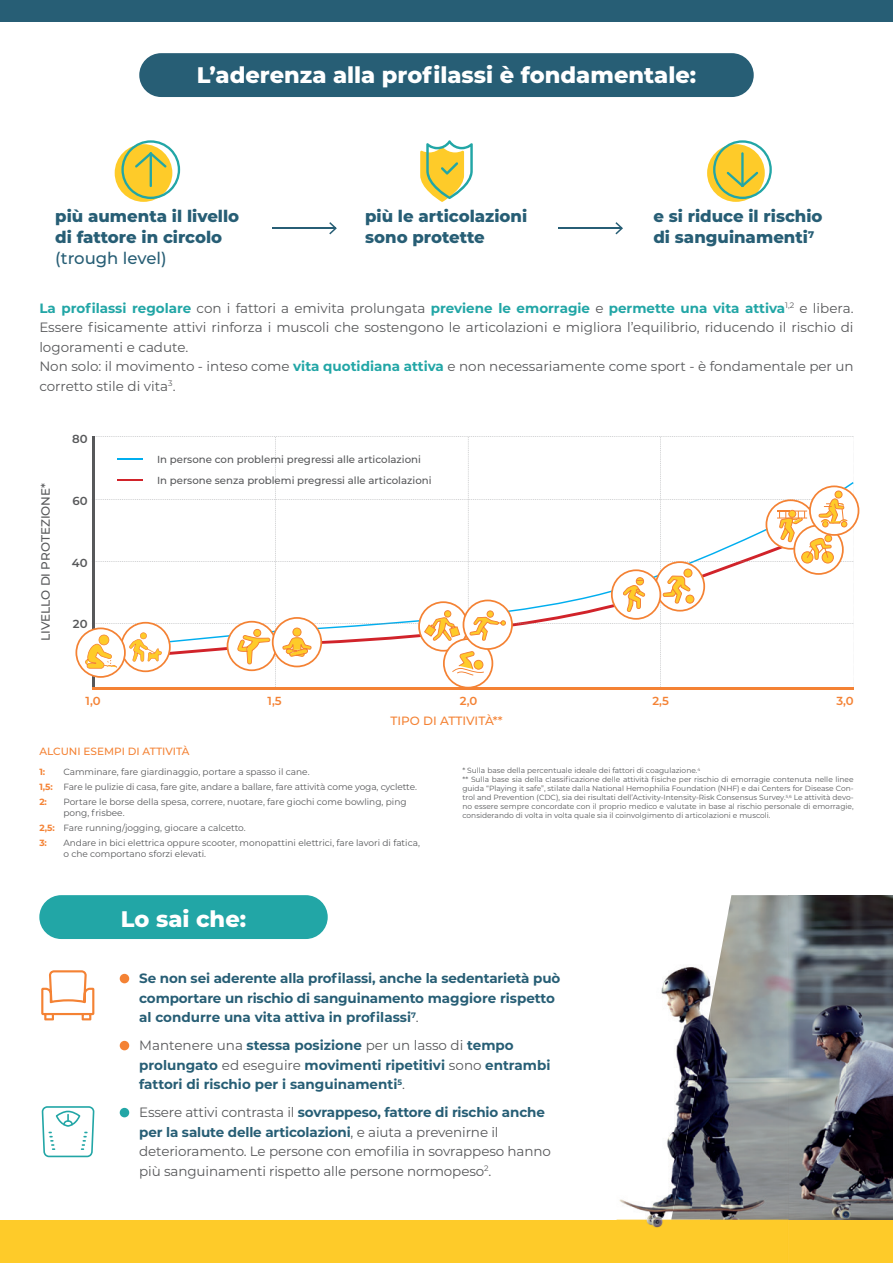
<style>
.page{position:relative;width:893px;height:1263px;background:#fff}
.page>*{position:absolute;margin:0;border:0;box-sizing:border-box;transform-origin:0 0}
.t1{font:800 22.5px "Montserrat";color:#fff}
.t2{font:800 16.5px/21px "Montserrat";color:#275e75}
.t3{font:500 16.5px "Montserrat";color:#275e75}
.t4{font:13.5px/19.5px "Montserrat";color:#57585a}
.t5{font:700 13.5px/19.5px "Montserrat";letter-spacing:-.005em;color:#275e75}
.t6{font:500 12px "Montserrat";color:#57585a}
.t7{font:500 12px "Montserrat";color:#f48234}
.t8{font:600 11.7px "Montserrat";color:#f48234}
.t9{font:600 11.7px "Montserrat";color:#57585a}
.t10{font:500 10.5px "Montserrat";color:#f48234}
.t11{font:500 10.2px "Montserrat";color:#57585a}
.t12{font:9px/15px "Montserrat";color:#57585a}
.t13{font:700 9px "Montserrat";color:#f48234}
.t14{font:7.5px/9px "Montserrat";color:#57585a}
.s1{font-weight:700;color:#22a6a6}
.s2{font-weight:700;color:#f48234}
.s3{font-weight:400;color:#57585a}
.s4{font-weight:700;color:#275e75}
</style>
<div class="page">
<div style="left:115px;top:144px;width:57px;height:58px;background:#fecb29;border-radius:50%"></div>
<svg style="left:121px;top:140px;width:59px;height:59px"></svg>
<div style="left:707px;top:144px;width:58px;height:58px;background:#fecb29;border-radius:50%"></div>
<svg style="left:713px;top:140px;width:59px;height:59px"></svg>
<svg style="left:420px;top:140px;width:53px;height:62px"></svg>
<hr style="left:272px;top:227px;width:64px;height:2px;background:#275e75">
<svg style="left:329px;top:222px;width:8px;height:12px"></svg>
<hr style="left:558px;top:227px;width:64px;height:2px;background:#275e75">
<svg style="left:615px;top:222px;width:8px;height:12px"></svg>
<div style="left:139px;top:53px;width:615px;height:44px;background:#275e75;border-radius:22px"></div>
<div style="left:39px;top:895px;width:289px;height:44px;background:#22a6a6;border-radius:22px"></div>
<div style="left:120px;top:974px;width:9px;height:9px;background:#f48234;border-radius:50%"></div>
<div style="left:120px;top:1041px;width:9px;height:9px;background:#f48234;border-radius:50%"></div>
<div style="left:120px;top:1108px;width:9px;height:9px;background:#22a6a6;border-radius:50%"></div>
<svg style="left:41px;top:970px;width:53px;height:50px"></svg>
<svg style="left:42px;top:1106px;width:52px;height:51px"></svg>
<hr style="left:92px;top:687px;width:762px;height:3px;background:#f48234">
<svg style="left:75px;top:436px;width:784px;height:251px"></svg>
<img style="left:710px;top:895px;width:183px;height:325px">
<div style="left:0;top:1220px;width:893px;height:43px;background:#fecb29"></div>
<img style="left:662px;top:895px;width:69px;height:93px">
<img style="left:661px;top:988px;width:53px;height:93px">
<img style="left:617px;top:1080px;width:54px;height:140px">
<img style="left:671px;top:1008px;width:39px;height:212px">
<img style="left:646px;top:1220px;width:17px;height:8px">
<div style="left:0;top:0;width:893px;height:22px;background:#275e75"></div>
<h1 class="t1" style="left:197px;top:59px;width:501px">L’aderenza alla profilassi è fondamentale:</h1>
<p class="t2" style="left:55px;top:205px;width:185px">più aumenta il livello di fattore in circolo</p>
<p class="t3" style="left:55px;top:247px;width:113px">(trough level)</p>
<p class="t2" style="left:365px;top:205px;width:164px">più le articolazioni sono protette</p>
<p class="t2" style="left:653px;top:205px;width:171px">e si riduce il rischio di sanguinamenti<sup>7</sup></p>
<p class="t4" style="left:39px;top:298px;width:816px"><span class="s1">La profilassi regolare</span> con i fattori a emivita prolungata <span class="s1">previene le emorragie</span> e <span class="s1">permette una vita attiva</span><sup>1,2</sup> e libera.<br>Essere fisicamente attivi rinforza i muscoli che sostengono le articolazioni e migliora l’equilibrio, riducendo il rischio di logoramenti e cadute.<br>Non solo: il movimento - inteso come <span class="s1">vita quotidiana attiva</span> e non necessariamente come sport - è fondamentale per un corretto stile di vita<sup>3</sup>.</p>
<p class="t6" style="left:37px;top:641px;width:160px;rotate:-90deg">LIVELLO DI PROTEZIONE*</p>
<p class="t9" style="left:72px;top:430px;width:17px">80</p>
<p class="t9" style="left:72px;top:492px;width:17px">60</p>
<p class="t9" style="left:72px;top:554px;width:17px">40</p>
<p class="t9" style="left:73px;top:616px;width:16px">20</p>
<p class="t11" style="left:157px;top:452px;width:266px">In persone con problemi pregressi alle articolazioni</p>
<p class="t11" style="left:157px;top:474px;width:276px">In persone senza problemi pregressi alle articolazioni</p>
<p class="t8" style="left:86px;top:692px;width:16px">1,0</p>
<p class="t8" style="left:268px;top:692px;width:16px">1,5</p>
<p class="t8" style="left:460px;top:692px;width:19px">2,0</p>
<p class="t8" style="left:652px;top:692px;width:18px">2,5</p>
<p class="t8" style="left:836px;top:692px;width:19px">3,0</p>
<p class="t7" style="left:390px;top:713px;width:114px">TIPO DI ATTIVITÀ**</p>
<p class="t10" style="left:39px;top:744px;width:152px">ALCUNI ESEMPI DI ATTIVITÀ</p>
<p class="t13" style="left:39px;top:765px;width:7px">1:</p>
<p class="t12" style="left:39px;top:764px;width:379px;text-indent:24px">Camminare, fare giardinaggio, portare a spasso il cane.<br><span class="s2">1,5:</span> Fare le pulizie di casa, fare gite, andare a ballare, fare attività come yoga, cyclette.<br><span class="s2">2:</span></p>
<p class="t12" style="left:63px;top:796px;width:345px;line-height:10.8px">Portare le borse della spesa, correre, nuotare, fare giochi come bowling, ping pong, frisbee.</p>
<p class="t12" style="left:39px;top:820px;width:208px"><span class="s2">2,5:</span> Fare running/jogging, giocare a calcetto.<br><span class="s2">3:</span></p>
<p class="t12" style="left:63px;top:837px;width:358px;line-height:10.8px">Andare in bici elettrica oppure scooter, monopattini elettrici, fare lavori di fatica, o che comportano sforzi elevati.</p>
<h1 class="t1" style="left:121px;top:902px;width:127px">Lo sai che:</h1>
<p class="t14" style="left:462px;top:766px;width:393px">* Sulla base della percentuale ideale dei fattori di coagulazione.<sup>4<br></sup>** Sulla base sia della classificazione delle attività fisiche per rischio di emorragie contenuta nelle linee guida “Playing it safe”, stilate dalla National Hemophilia Foundation (NHF) e dai Centers for Disease Con&shy;trol and Prevention (CDC), sia dei risultati dell’Activity-Intensity-Risk Consensus Survey.<sup>5,6</sup> Le attività devo&shy;no essere sempre concordate con il proprio medico e valutate in base al rischio personale di emorragie, considerando di volta in volta quale sia il coinvolgimento di articolazioni e muscoli.</p>
<p class="t5" style="left:139px;top:968px;width:423px">Se non sei aderente alla profilassi, anche la sedentarietà può comportare un rischio di sanguinamento maggiore rispetto al condurre una vita attiva in profilassi<sup>7</sup><span class="s3">.</span></p>
<p class="t5" style="left:139px;top:1035px;width:413px"><span class="s3">Mantenere una</span> stessa posizione <span class="s3">per un lasso di</span> tempo prolungato <span class="s3">ed eseguire</span> movimenti ripetitivi <span class="s3">sono</span> entrambi fattori di rischio per i sanguinamenti<sup>5</sup><span class="s3">.</span></p>
<p class="t4" style="left:139px;top:1102px;width:413px">Essere attivi contrasta il <span class="s4">sovrappeso, fattore di rischio anche per la salute delle articolazioni</span>, e aiuta a prevenirne il deterioramento. Le persone con emofilia in sovrappeso hanno più sanguinamenti rispetto alle persone normopeso<sup>2</sup>.</p>
</div>
